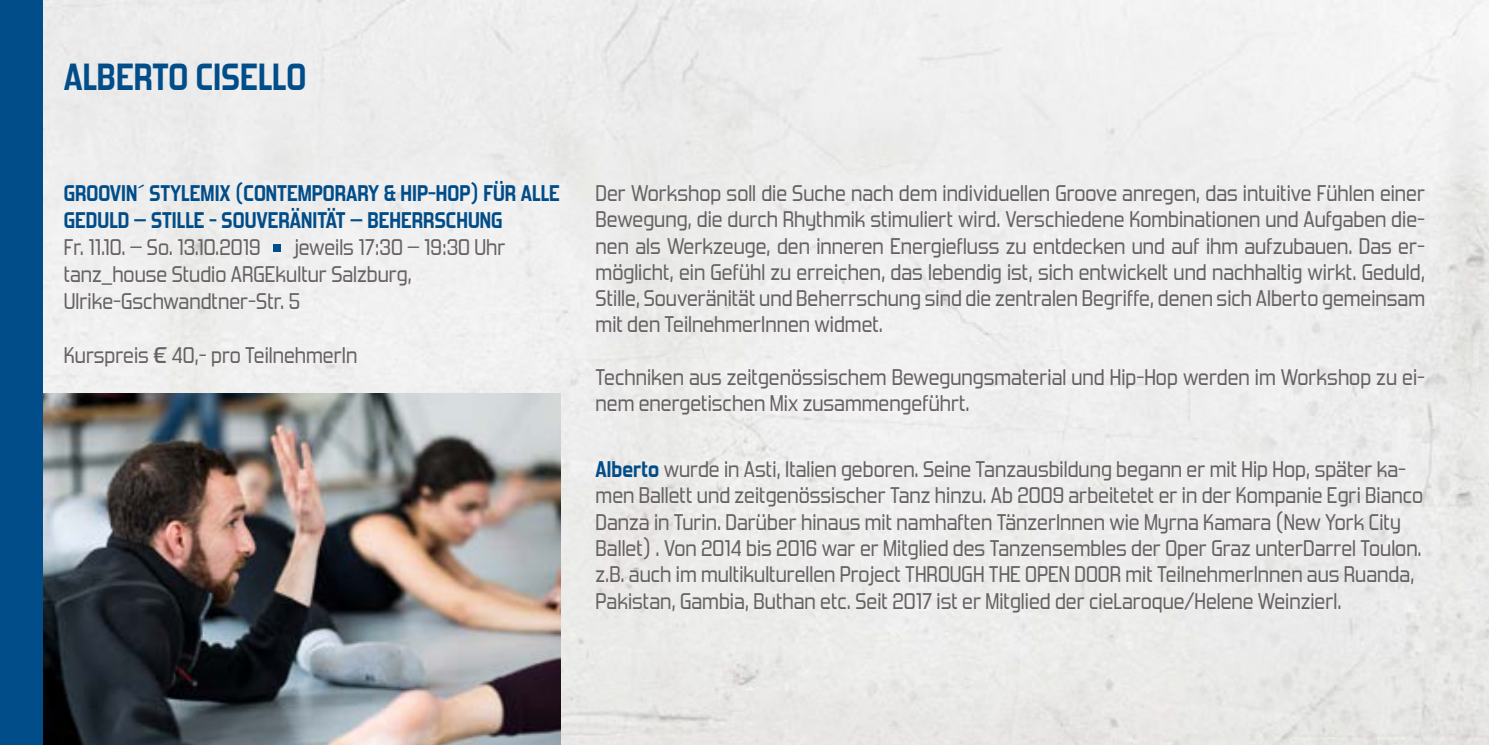
<style>
.page{position:relative;width:1489px;height:745px;background:#fff}
.page>*{position:absolute;margin:0;border:0;box-sizing:border-box;transform-origin:0 0}
.t1{font:700 37.5px "Forgotten Futurist Rg";color:#014d89}
.t2{font:22.5px/26.2px "Forgotten Futurist Rg";color:#676164}
.t3{font:700 22.5px/27px "Forgotten Futurist Rg";color:#014d89}
.s1{font-weight:700;color:#014d89}
</style>
<div class="page">
<img style="left:43px;top:0;width:1445px;height:744px">
<div style="left:273px;top:243px;width:8px;height:8px;background:#014d89"></div>
<img style="left:43px;top:393px;width:517px;height:351px">
<div style="left:0;top:0;width:43px;height:744px;background:#014d89"></div>
<h1 class="t1" style="left:64px;top:54px;width:244px">ALBERTO CISELLO</h1>
<p class="t3" style="left:64px;top:179px;width:498px">GROOVIN´ STYLEMIX (CONTEMPORARY &amp; HIP-HOP) FÜR ALLE<br>GEDULD – STILLE - SOUVERÄNITÄT – BEHERRSCHUNG</p>
<p class="t2" style="left:64px;top:233px;width:198px">Fr. 11.10. – So. 13.10.2019</p>
<p class="t2" style="left:64px;top:233px;width:443px;line-height:27px;text-indent:230px">jeweils 17:30 – 19:30 Uhr tanz_house Studio ARGEkultur Salzburg,<br>Ulrike-Gschwandtner-Str. 5</p>
<p class="t2" style="left:64px;top:341px;width:295px">Kurspreis € 40,- pro TeilnehmerIn</p>
<p class="t2" style="left:595px;top:179px;width:831px;text-align:justify">Der Workshop soll die Suche nach dem individuellen Groove anregen, das intuitive Fühlen einer Bewegung, die durch Rhythmik stimuliert wird. Verschiedene Kombinationen und Aufgaben die&shy;nen als Werkzeuge, den inneren Energiefluss zu entdecken und auf ihm aufzubauen. Das er&shy;möglicht, ein Gefühl zu erreichen, das lebendig ist, sich entwickelt und nachhaltig wirkt. Geduld, Stille, Souveränität und Beherrschung sind die zentralen Begriffe, denen sich Alberto gemeinsam mit den TeilnehmerInnen widmet.</p>
<p class="t2" style="left:595px;top:363px;width:831px">Techniken aus zeitgenössischem Bewegungsmaterial und Hip-Hop werden im Workshop zu ei&shy;nem energetischen Mix zusammengeführt.</p>
<p class="t2" style="left:595px;top:455px;width:829px"><span class="s1">Alberto</span> wurde in Asti, Italien geboren. Seine Tanzausbildung begann er mit Hip Hop, später ka&shy;men Ballett und zeitgenössischer Tanz hinzu. Ab 2009 arbeitetet er in der Kompanie Egri Bianco Danza in Turin. Darüber hinaus mit namhaften TänzerInnen wie Myrna Kamara (New York City Ballet) . Von 2014 bis 2016 war er Mitglied des Tanzensembles der Oper Graz unterDarrel Toulon. z.B. auch im multikulturellen Project THROUGH THE OPEN DOOR mit TeilnehmerInnen aus Ruanda, Pakistan, Gambia, Buthan etc. Seit 2017 ist er Mitglied der cieLaroque/Helene Weinzierl.</p>
</div>
